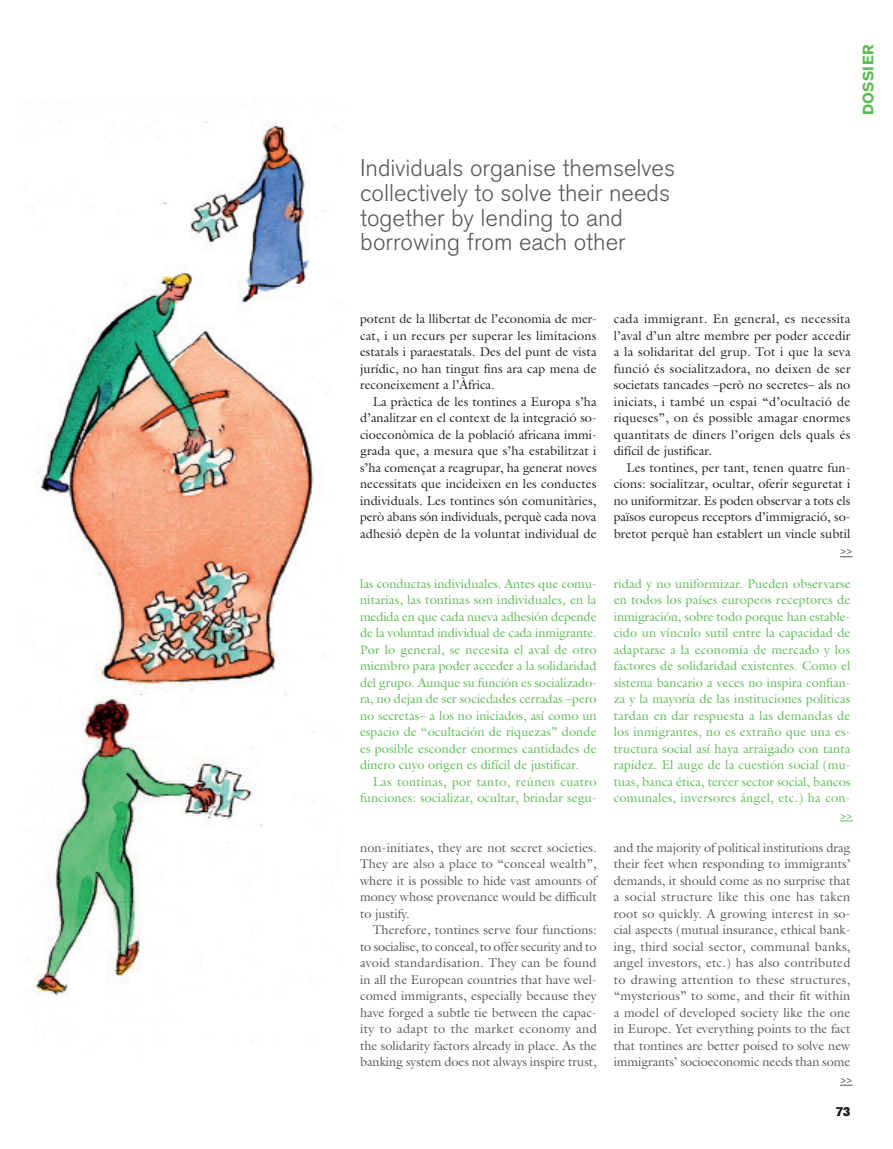
<style>
.page{position:relative;width:893px;height:1149px;background:#fff}
.page>*{position:absolute;margin:0;border:0;box-sizing:border-box;transform-origin:0 0}
.DESTACADO_LIGHT_16{font:300 24px/24.8px "Akzidenz Grotesk BE";color:#57585a}
.TITULAR_16_PT_CAST{font:700 15px "Akzidenz Grotesk BE";letter-spacing:.03em;color:#5ebc55}
.TXT_LECTURA_CAST{font:12.75px/16.5px "Galliard";letter-spacing:.005em;color:#5ebc55;text-align:justify}
.TXT_LECTURA_CAT{font:12.75px/16.5px "Galliard";letter-spacing:.005em;color:#231f20;text-align:justify}
.TXT_LECTURA_ENG{font:12.75px/16.5px "Galliard";color:#57585a}
.t1{font:700 12.75px "Akzidenz Grotesk BE";color:#231f20}
.TXT_LECTURA_CAST-2{font:700 10.5px "Galliard";color:#57585a}
.TXT_LECTURA_CAST-3{font:700 10.5px "Galliard";color:#5ebc55}
</style>
<div class="page">
<svg style="left:840px;top:556px;width:13px;height:1px"></svg>
<svg style="left:840px;top:1084px;width:13px;height:1px"></svg>
<svg style="left:840px;top:820px;width:13px;height:1px"></svg>
<img style="left:28px;top:120px;width:309px;height:876px">
<p class="DESTACADO_LIGHT_16" style="left:360px;top:156px;width:317px">Individuals organise themselves collectively to solve their needs together by lending to and borrowing from each other</p>
<p class="TITULAR_16_PT_CAST" style="left:859px;top:115px;width:72px;rotate:-90deg">DOSSIER</p>
<p class="TXT_LECTURA_CAT" style="left:360px;top:310px;width:238px">potent de la llibertat de l’economia de mer&shy;cat, i un recurs per superar les limitacions estatals i paraestatals. Des del punt de vista jurídic, no han tingut fins ara cap mena de reconeixement a l’Àfrica.</p>
<p class="TXT_LECTURA_CAT" style="left:360px;top:393px;width:238px;text-indent:13px">La pràctica de les tontines a Europa s’ha d’analitzar en el context de la integració so&shy;cioeconòmica de la població africana immi&shy;grada que, a mesura que s’ha estabilitzat i s’ha començat a reagrupar, ha generat noves necessitats que incideixen en les conductes individuals. Les tontines són comunitàries, però abans són individuals, perquè cada nova adhesió depèn de la voluntat individual de</p>
<p class="TXT_LECTURA_CAST" style="left:360px;top:574px;width:238px">las conductas individuales. Antes que comu&shy;nitarias, las tontinas son individuales, en la medida en que cada nueva adhesión depende de la voluntad individual de cada inmigrante.<br>Por lo general, se necesita el aval de otro miembro para poder acceder a la solidaridad del grupo. Aunque su función es socializado&shy;ra, no dejan de ser sociedades cerradas –pero no secretas– a los no iniciados, así como un espacio de “ocultación de riquezas” donde es posible esconder enormes cantidades de dinero cuyo origen es difícil de justificar.</p>
<p class="TXT_LECTURA_CAST" style="left:360px;top:772px;width:238px;text-align:right">Las tontinas, por tanto, reúnen cuatro funciones: socializar, ocultar, brindar segu-</p>
<p class="TXT_LECTURA_ENG" style="left:360px;top:838px;width:238px;text-align:justify">non-initiates, they are not secret societies.<br>They are also a place to “conceal wealth”, where it is possible to hide vast amounts of money whose provenance would be difficult to justify.</p>
<p class="TXT_LECTURA_ENG" style="left:360px;top:921px;width:238px;text-indent:13px">Therefore, tontines serve four functions: to socialise, to conceal, to offer security and to avoid standardisation. They can be found in all the European countries that have wel&shy;comed immigrants, especially because they have forged a subtle tie between the capac&shy;ity to adapt to the market economy and the solidarity factors already in place. As the banking system does not always inspire trust,</p>
<p class="TXT_LECTURA_CAT" style="left:614px;top:310px;width:238px">cada immigrant. En general, es necessita l’aval d’un altre membre per poder accedir a la solidaritat del grup. Tot i que la seva funció és socialitzadora, no deixen de ser societats tancades –però no secretes– als no iniciats, i també un espai “d’ocultació de riqueses”, on és possible amagar enormes quantitats de diners l’origen dels quals és difícil de justificar.</p>
<p class="TXT_LECTURA_CAT" style="left:614px;top:459px;width:238px;text-indent:13px">Les tontines, per tant, tenen quatre fun&shy;cions: socialitzar, ocultar, oferir seguretat i no uniformitzar. Es poden observar a tots els països europeus receptors d’immigració, so&shy;bretot perquè han establert un vincle subtil</p>
<p class="TXT_LECTURA_CAST-2" style="left:840px;top:544px;width:14px">&gt;&gt;</p>
<p class="TXT_LECTURA_CAST" style="left:614px;top:574px;width:238px">ridad y no uniformizar. Pueden observarse en todos los países europeos receptores de inmigración, sobre todo porque han estable&shy;cido un vínculo sutil entre la capacidad de adaptarse a la economía de mercado y los factores de solidaridad existentes. Como el sistema bancario a veces no inspira confian&shy;za y la mayoría de las instituciones políticas tardan en dar respuesta a las demandas de los inmigrantes, no es extraño que una es&shy;tructura social así haya arraigado con tanta rapidez. El auge de la cuestión social (mu&shy;tuas, banca ética, tercer sector social, bancos comunales, inversores ángel, etc.) ha con-</p>
<p class="TXT_LECTURA_CAST-3" style="left:840px;top:808px;width:14px">&gt;&gt;</p>
<p class="TXT_LECTURA_ENG" style="left:614px;top:838px;width:238px">and the majority of political institutions drag their feet when responding to immigrants’ demands, it should come as no surprise that a social structure like this one has taken root so quickly. A growing interest in so&shy;cial aspects (mutual insurance, ethical bank&shy;ing, third social sector, communal banks, angel investors, etc.) has also contributed to drawing attention to these structures, “mysterious” to some, and their fit within a model of developed society like the one in Europe. Yet everything points to the fact that tontines are better poised to solve new immigrants’ socioeconomic needs than some</p>
<p class="TXT_LECTURA_CAST-2" style="left:840px;top:1072px;width:14px">&gt;&gt;</p>
<p class="t1" style="left:836px;top:1103px;width:16px">73</p>
</div>
